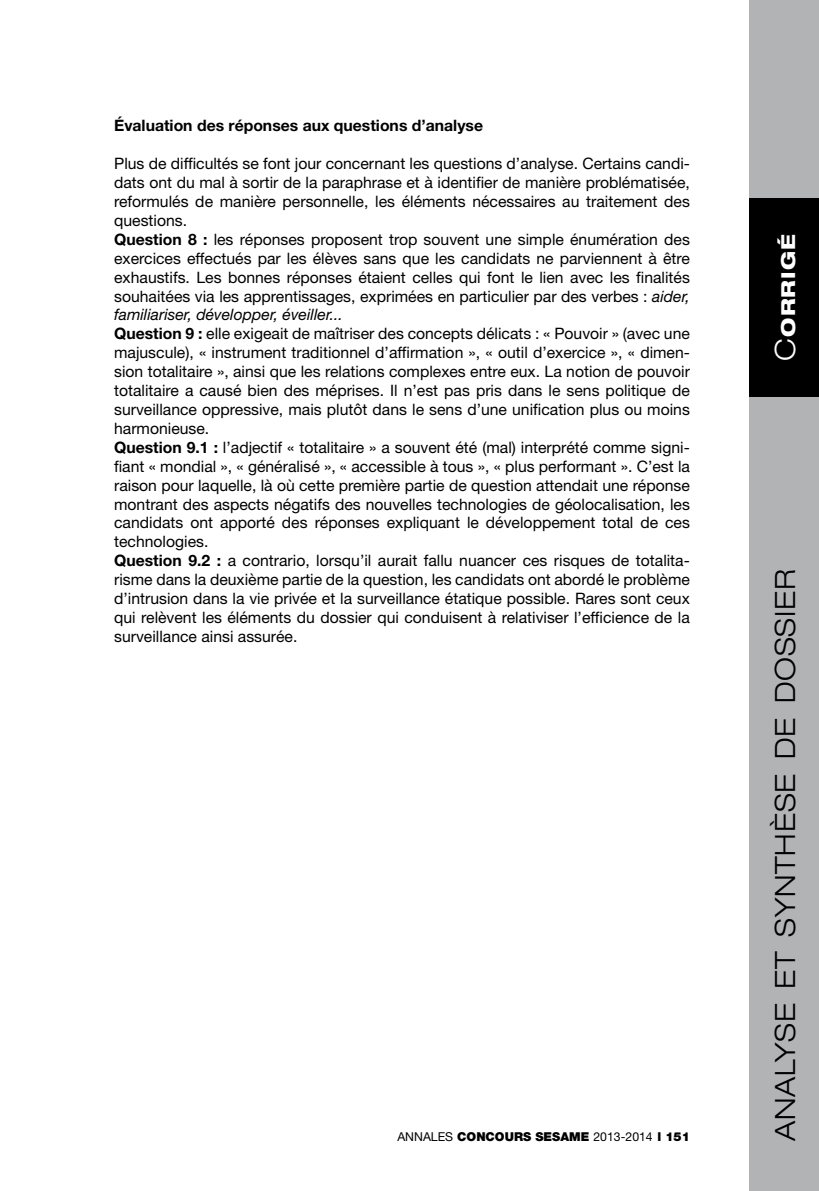
<style>
.page{position:relative;width:819px;height:1191px;background:#fff}
.page>*{position:absolute;margin:0;border:0;box-sizing:border-box;transform-origin:0 0}
.t1{font:300 expanded 28px "Helvetica Neue";letter-spacing:.03em;color:#000}
.t2{font:800 expanded 19.25px "Helvetica Neue";letter-spacing:.05em;color:#fff}
.t3{font:15.75px/18.9px "Helvetica Neue";color:#000}
.t4{font:700 15.75px "Helvetica Neue";color:#000}
.t5{font:900 12.25px "Helvetica Neue";color:#000}
.s1{font-weight:700}
.s2{font-style:italic}
.s3{font-weight:400}
.s4{font-weight:300;font-size:28px}
</style>
<div class="page">
<div style="left:749px;top:0;width:70px;height:1191px;background:#b1b3b4"></div>
<div style="left:749px;top:198px;width:70px;height:199px;background:#000"></div>
<p class="t4" style="left:114px;top:116px;width:370px">Évaluation des réponses aux questions d’analyse</p>
<p class="t3" style="left:114px;top:154px;width:577px">Plus de difficultés se font jour concernant les questions d’analyse. Certains candi&shy;dats ont du mal à sortir de la paraphrase et à identifier de manière problématisée, reformulés de manière personnelle, les éléments nécessaires au traitement des questions.<br><span class="s1">Question 8 :</span> les réponses proposent trop souvent une simple énumération des exercices effectués par les élèves sans que les candidats ne parviennent à être exhaustifs. Les bonnes réponses étaient celles qui font le lien avec les finalités souhaitées via les apprentissages, exprimées en particulier par des verbes : <span class="s2">aider, familiariser, développer, éveiller...<br></span><span class="s1">Question 9 :</span> elle exigeait de maîtriser des concepts délicats : « Pouvoir » (avec une majuscule), « instrument traditionnel d’affirmation », « outil d’exercice », « dimen&shy;sion totalitaire », ainsi que les relations complexes entre eux. La notion de pouvoir totalitaire a causé bien des méprises. Il n’est pas pris dans le sens politique de surveillance oppressive, mais plutôt dans le sens d’une unification plus ou moins harmonieuse.<br><span class="s1">Question 9.1 :</span> l’adjectif « totalitaire » a souvent été (mal) interprété comme signi&shy;fiant « mondial », « généralisé », « accessible à tous », « plus performant ». C’est la raison pour laquelle, là où cette première partie de question attendait une réponse montrant des aspects négatifs des nouvelles technologies de géolocalisation, les candidats ont apporté des réponses expliquant le développement total de ces technologies.<br><span class="s1">Question 9.2 :</span> a contrario, lorsqu’il aurait fallu nuancer ces risques de totalita&shy;risme dans la deuxième partie de la question, les candidats ont abordé le problème d’intrusion dans la vie privée et la surveillance étatique possible. Rares sont ceux qui relèvent les éléments du dossier qui conduisent à relativiser l’efficience de la surveillance ainsi assurée.</p>
<p class="t5" style="left:397px;top:1129px;width:294px"><span class="s3">ANNALES</span> CONCOURS SESAME <span class="s3">2013-2014</span> l 151</p>
<p class="t2" style="left:775px;top:361px;width:128px;rotate:-90deg"><span class="s4">c</span>orrigé</p>
<h1 class="t1" style="left:768px;top:1141px;width:574px;rotate:-90deg">ANALYSE ET SYNTHÈSE de dossier</h1>
</div>
